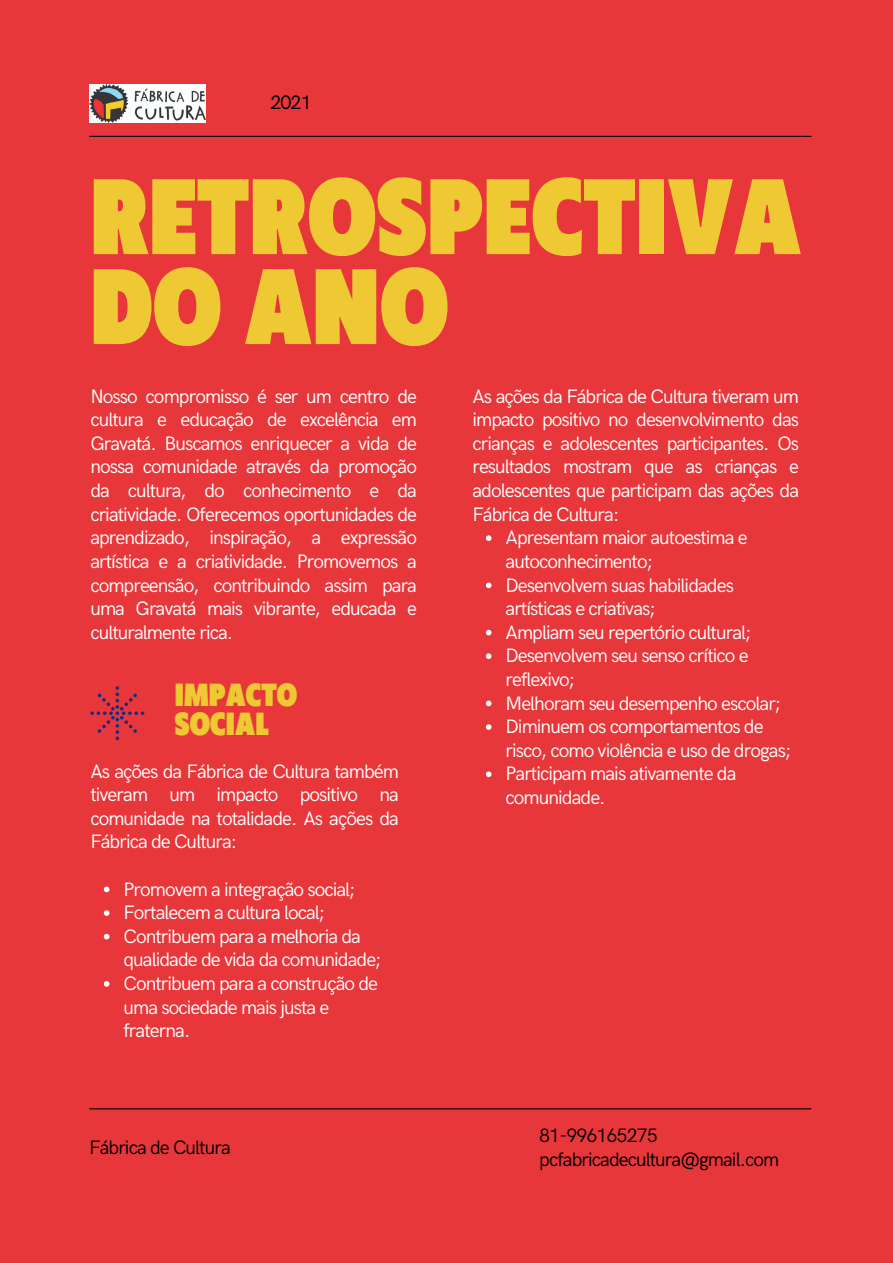
<style>
.page{position:relative;width:893px;height:1264px;background:#fff}
.page>*{position:absolute;margin:0;border:0;box-sizing:border-box;transform-origin:0 0}
.t1{font:900 100.35px/89.8px "Klein Condensed";letter-spacing:.005em;color:#eec933}
.t2{font:900 30px/29.2px "Klein Condensed";letter-spacing:.005em;color:#eec933}
.t3{font:19.5px/23.5px "HK Grotesk";letter-spacing:-.05em;color:#fff}
.t4{font:19.5px "HK Grotesk";letter-spacing:-.045em;color:#000001}
</style>
<div class="page">
<div style="left:0;top:0;width:892px;height:1262px;background:#e7373b"></div>
<svg style="left:90px;top:686px;width:54px;height:54px"></svg>
<svg style="left:486px;top:535px;width:5px;height:6px"></svg>
<svg style="left:486px;top:582px;width:5px;height:6px"></svg>
<svg style="left:486px;top:629px;width:5px;height:6px"></svg>
<svg style="left:486px;top:653px;width:5px;height:6px"></svg>
<svg style="left:486px;top:700px;width:5px;height:6px"></svg>
<svg style="left:486px;top:724px;width:5px;height:6px"></svg>
<svg style="left:486px;top:771px;width:5px;height:6px"></svg>
<svg style="left:104px;top:886px;width:5px;height:6px"></svg>
<svg style="left:104px;top:910px;width:5px;height:5px"></svg>
<svg style="left:104px;top:933px;width:5px;height:6px"></svg>
<svg style="left:104px;top:981px;width:5px;height:5px"></svg>
<hr style="left:89px;top:136px;width:722px;height:1px;background:#000001">
<hr style="left:89px;top:1108px;width:722px;height:1px;background:#000001">
<img style="left:89px;top:84px;width:116px;height:38px">
<p class="t4" style="left:270px;top:91px;width:43px">2021</p>
<p class="t1" style="left:90px;top:180px;width:712px">RETROSPECTIVA<br>DO ANO</p>
<p class="t3" style="left:90px;top:385px;width:328px;text-align:justify">Nosso compromisso é ser um centro de cultura e educação de excelência em Gravatá. Buscamos enriquecer a vida de nossa comunidade através da promoção da cultura, do conhecimento e da criatividade. Oferecemos oportunidades de aprendizado, inspiração, a expressão artística e a criatividade. Promovemos a compreensão, contribuindo assim para uma Gravatá mais vibrante, educada e culturalmente rica.</p>
<p class="t2" style="left:175px;top:682px;width:124px">IMPACTO<br>SOCIAL</p>
<p class="t3" style="left:90px;top:760px;width:310px;text-align:justify">As ações da Fábrica de Cultura também tiveram um impacto positivo na comunidade na totalidade. As ações da Fábrica de Cultura:</p>
<p class="t3" style="left:123px;top:878px;width:233px">Promovem a integração social;</p>
<p class="t3" style="left:123px;top:901px;width:203px">Fortalecem a cultura local;</p>
<p class="t3" style="left:123px;top:925px;width:259px">Contribuem para a melhoria da qualidade de vida da comunidade;</p>
<p class="t3" style="left:123px;top:972px;width:256px">Contribuem para a construção de uma sociedade mais justa e fraterna.</p>
<p class="t4" style="left:89px;top:1136px;width:143px">Fábrica de Cultura</p>
<p class="t3" style="left:472px;top:385px;width:328px;text-align:justify">As ações da Fábrica de Cultura tiveram um impacto positivo no desenvolvimento das crianças e adolescentes participantes. Os resultados mostram que as crianças e adolescentes que participam das ações da Fábrica de Cultura:</p>
<p class="t3" style="left:505px;top:526px;width:244px">Apresentam maior autoestima e autoconhecimento;</p>
<p class="t3" style="left:505px;top:574px;width:230px">Desenvolvem suas habilidades artísticas e criativas;</p>
<p class="t3" style="left:505px;top:621px;width:247px">Ampliam seu repertório cultural;</p>
<p class="t3" style="left:505px;top:644px;width:245px">Desenvolvem seu senso crítico e reflexivo;</p>
<p class="t3" style="left:505px;top:692px;width:277px">Melhoram seu desempenho escolar;</p>
<p class="t3" style="left:505px;top:715px;width:287px">Diminuem os comportamentos de risco, como violência e uso de drogas;</p>
<p class="t3" style="left:505px;top:762px;width:232px">Participam mais ativamente da comunidade.</p>
<p class="t4" style="left:539px;top:1124px;width:120px">81-996165275</p>
<p class="t4" style="left:539px;top:1148px;width:241px">pcfabricadecultura@gmail.com</p>
</div>
